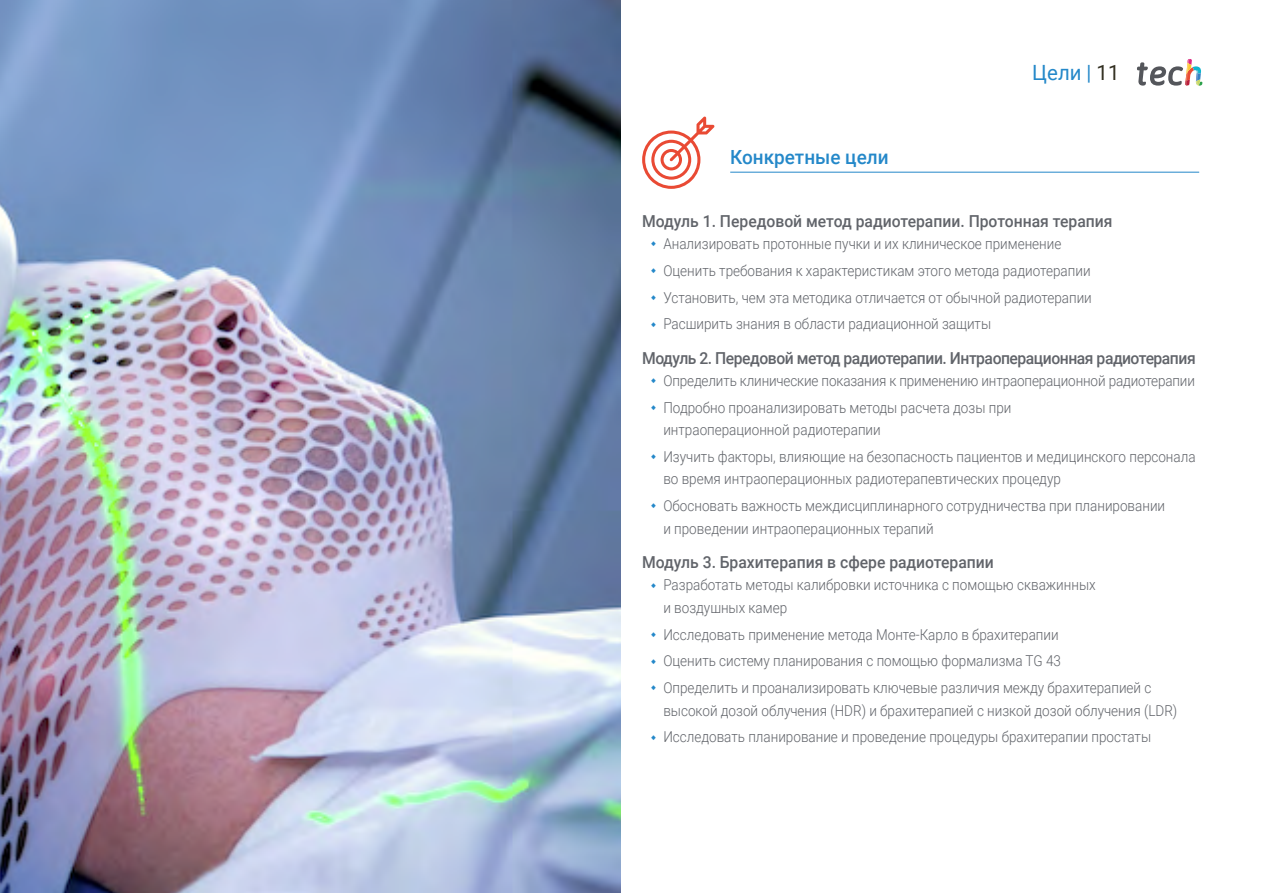
<style>
.page{position:relative;width:1263px;height:893px;background:#fff}
.page>*{position:absolute;margin:0;border:0;box-sizing:border-box;transform-origin:0 0}
.t1{font:21px "Roboto";color:#2488c9}
.t2{font:500 19.5px "Roboto";color:#2488c9}
.t3{font:500 16.5px "Roboto";color:#61646a;scale:.95 1}
.t4{font:500 16.5px "Roboto";letter-spacing:-.02em;color:#61646a;scale:.95 1}
.t5{font:300 15px/26.7px "Roboto";color:#61646a;scale:.9 1}
.s1{color:#312e20}
</style>
<div class="page">
<hr style="left:730px;top:172px;width:469px;height:1px;background:#2488c9">
<svg style="left:642px;top:116px;width:72px;height:73px"></svg>
<img style="left:0;top:0;width:621px;height:893px">
<svg style="left:1137px;top:59px;width:65px;height:27px"></svg>
<h2 class="t2" style="left:730px;top:143px;width:160px">Конкретные цели</h2>
<h1 class="t1" style="left:1032px;top:57px;width:89px">Цели | <span class="s1">11</span></h1>
<p class="t3" style="left:642px;top:209px;width:497px">Модуль 1. Передовой метод радиотерапии. Протонная терапия</p>
<p class="t5" style="left:663px;top:230px;width:478px">Анализировать протонные пучки и их клиническое применение Оценить требования к характеристикам этого метода радиотерапии Установить, чем эта методика отличается от обычной радиотерапии Расширить знания в области радиационной защиты</p>
<p class="t4" style="left:642px;top:346px;width:584px">Модуль 2. Передовой метод радиотерапии. Интраоперационная радиотерапия</p>
<p class="t5" style="left:663px;top:367px;width:592px">Определить клинические показания к применению интраоперационной радиотерапии<br>Подробно проанализировать методы расчета дозы при</p>
<p class="t5" style="left:663px;top:416px;width:593px">интраоперационной радиотерапии<br>Изучить факторы, влияющие на безопасность пациентов и медицинского персонала</p>
<p class="t5" style="left:663px;top:465px;width:559px">во время интраоперационных радиотерапевтических процедур<br>Обосновать важность междисциплинарного сотрудничества при планировании</p>
<p class="t5" style="left:663px;top:514px;width:302px">и проведении интраоперационных терапий</p>
<p class="t3" style="left:642px;top:551px;width:372px">Модуль 3. Брахитерапия в сфере радиотерапии</p>
<p class="t5" style="left:663px;top:573px;width:482px;line-height:22.5px">Разработать методы калибровки источника с помощью скважинных и воздушных камер</p>
<p class="t5" style="left:663px;top:620px;width:544px">Исследовать применение метода Монте-Карло в брахитерапии<br>Оценить систему планирования с помощью формализма TG 43<br>Определить и проанализировать ключевые различия между брахитерапией с</p>
<p class="t5" style="left:663px;top:696px;width:572px">высокой дозой облучения (HDR) и брахитерапией с низкой дозой облучения (LDR)<br>Исследовать планирование и проведение процедуры брахитерапии простаты</p>
</div>
